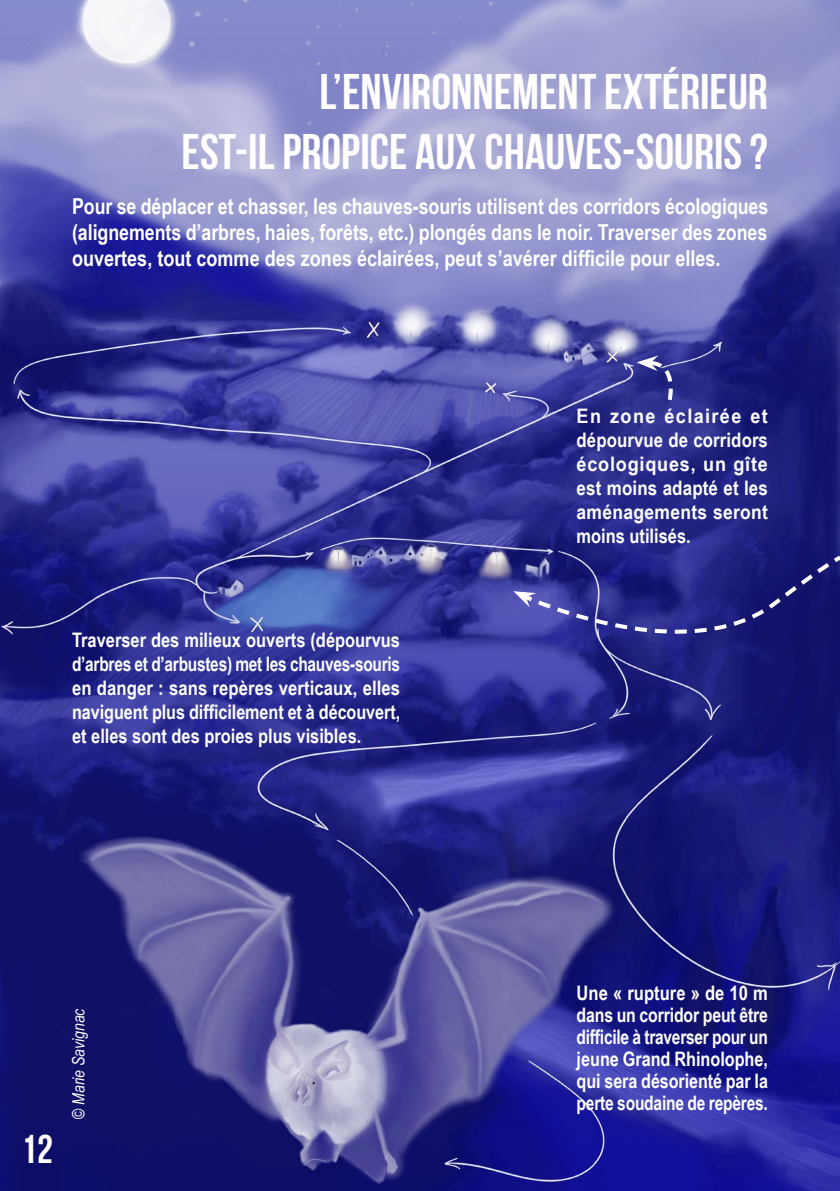
<style>
.page{position:relative;width:840px;height:1191px;background:#fff}
.page>*{position:absolute;margin:0;border:0;box-sizing:border-box;transform-origin:0 0}
.t1{font:700 49.8px/59.8px "Bebas Neue";color:#fff;text-align:right}
.t2{font:700 40px "Bebas Neue";color:#fff}
.t3{font:700 22px/26.4px "Arial Narrow";color:#fff;text-align:justify}
.t4{font:700 20px/22px "Arial Narrow";color:#fff;text-align:justify}
.t5{font:700 20px/24px "Arial Narrow";color:#fff;text-align:justify;scale:1.1 1}
.t6{font:italic 17px "Arial Narrow";color:#fff}
</style>
<div class="page">
<img style="left:0;top:0;width:839px;height:1191px">
<svg style="left:636px;top:355px;width:41px;height:49px;background:#444698"></svg>
<svg style="left:513px;top:534px;width:327px;height:125px;background:#282984"></svg>
<h1 class="t1" style="left:181px;top:62px;width:587px">L’ENVIRONNEMENT EXTÉRIEUR<br>EST-IL PROPICE AUX CHAUVES-SOURIS ?</h1>
<p class="t3" style="left:72px;top:191px;width:697px">Pour se déplacer et chasser, les chauves-souris utilisent des corridors écologiques (alignements d’arbres, haies, forêts, etc.) plongés dans le noir. Traverser des zones ouvertes, tout comme des zones éclairées, peut s’avérer difficile pour elles.</p>
<p class="t4" style="left:72px;top:627px;width:329px;line-height:24px">Traverser des milieux ouverts (dépourvus d’arbres et d’arbustes) met les chauves-souris en danger : sans repères verticaux, elles naviguent plus difficilement et à découvert, et elles sont des proies plus visibles.</p>
<p class="t5" style="left:576px;top:403px;width:175px">En zone éclairée et dépourvue de corridors écologiques, un gîte est moins adapté et les aménagements seront moins utilisés.</p>
<h2 class="t2" style="left:21px;top:1127px;width:33px">12</h2>
<p class="t6" style="left:67px;top:1119px;width:112px;rotate:-90deg">© Marie Savignac</p>
<p class="t4" style="left:576px;top:981px;width:193px">Une « rupture » de 10 m dans un corridor peut être difficile à traverser pour un jeune Grand Rhinolophe, qui sera désorienté par la perte soudaine de repères.</p>
</div>
